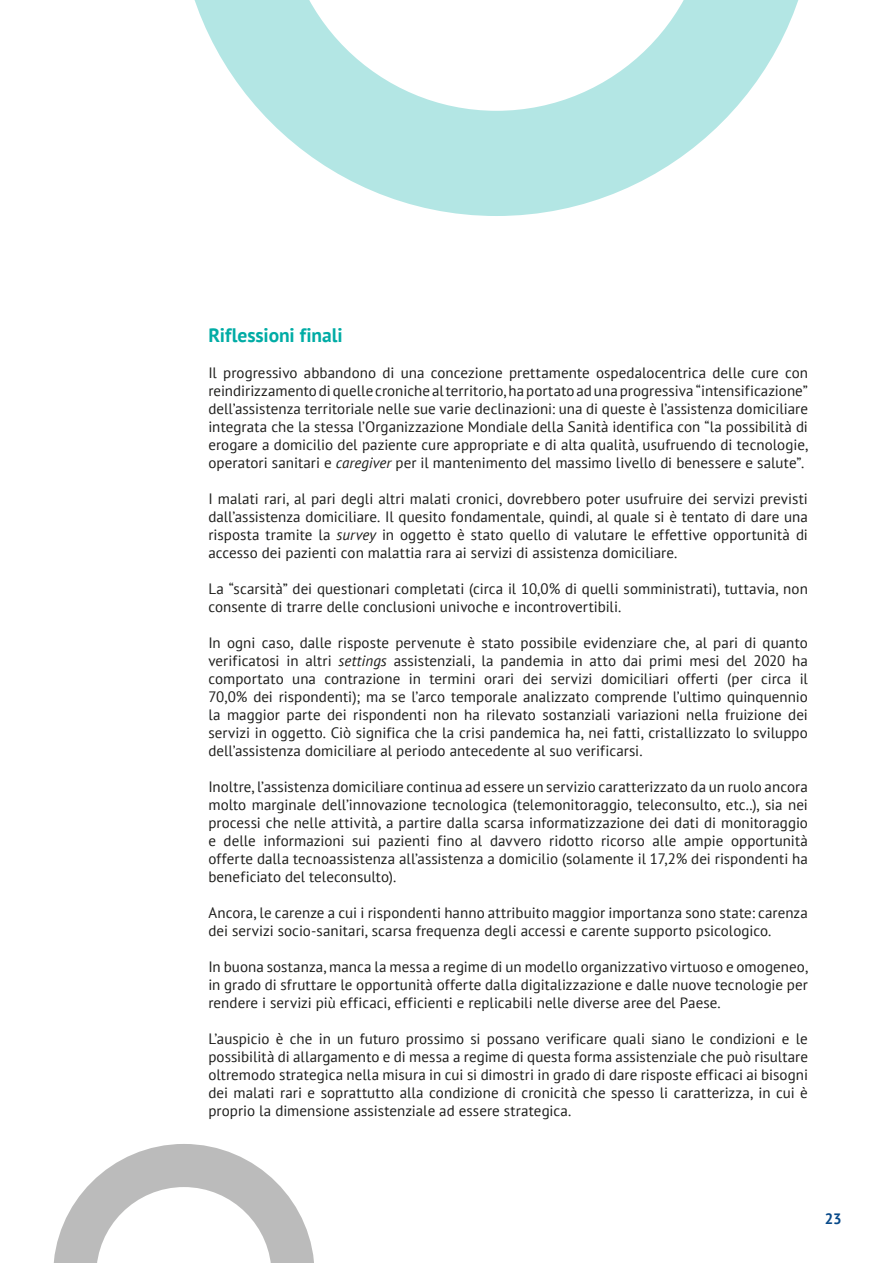
<style>
.page{position:relative;width:893px;height:1263px;background:#fff}
.page>*{position:absolute;margin:0;border:0;box-sizing:border-box;transform-origin:0 0}
.t1{font:700 19.5px "PT Sans";letter-spacing:-.005em;color:#00aca5}
.t2{font:15px/18px "PT Sans";letter-spacing:.005em;color:#1d1d1b;text-align:justify}
.t3{font:700 15px "PT Sans";color:#074989}
.s1{font-style:italic}
</style>
<div class="page">
<svg style="left:194px;top:0;width:605px;height:216px;fill:#b4e6e4"></svg>
<svg style="left:53px;top:1144px;width:261px;height:119px"></svg>
<h1 class="t1" style="left:208px;top:322px;width:136px">Riflessioni finali</h1>
<p class="t2" style="left:208px;top:363px;width:601px">Il progressivo abbandono di una concezione prettamente ospedalocentrica delle cure con reindirizzamento di quelle croniche al territorio, ha portato ad una progressiva “intensificazione” dell’assistenza territoriale nelle sue varie declinazioni: una di queste è l’assistenza domiciliare integrata che la stessa l’Organizzazione Mondiale della Sanità identifica con “la possibilità di erogare a domicilio del paziente cure appropriate e di alta qualità, usufruendo di tecnologie, operatori sanitari e <span class="s1">caregiver</span> per il mantenimento del massimo livello di benessere e salute”.</p>
<p class="t2" style="left:208px;top:489px;width:601px">I malati rari, al pari degli altri malati cronici, dovrebbero poter usufruire dei servizi previsti dall’assistenza domiciliare. Il quesito fondamentale, quindi, al quale si è tentato di dare una risposta tramite la <span class="s1">survey</span> in oggetto è stato quello di valutare le effettive opportunità di accesso dei pazienti con malattia rara ai servizi di assistenza domiciliare.</p>
<p class="t2" style="left:208px;top:579px;width:601px">La “scarsità” dei questionari completati (circa il 10,0% di quelli somministrati), tuttavia, non consente di trarre delle conclusioni univoche e incontrovertibili.</p>
<p class="t2" style="left:208px;top:633px;width:601px">In ogni caso, dalle risposte pervenute è stato possibile evidenziare che, al pari di quanto verificatosi in altri <span class="s1">settings</span> assistenziali, la pandemia in atto dai primi mesi del 2020 ha comportato una contrazione in termini orari dei servizi domiciliari offerti (per circa il 70,0% dei rispondenti); ma se l’arco temporale analizzato comprende l’ultimo quinquennio la maggior parte dei rispondenti non ha rilevato sostanziali variazioni nella fruizione dei servizi in oggetto. Ciò significa che la crisi pandemica ha, nei fatti, cristallizzato lo sviluppo dell’assistenza domiciliare al periodo antecedente al suo verificarsi.</p>
<p class="t2" style="left:208px;top:777px;width:601px">Inoltre, l’assistenza domiciliare continua ad essere un servizio caratterizzato da un ruolo ancora molto marginale dell’innovazione tecnologica (telemonitoraggio, teleconsulto, etc..), sia nei processi che nelle attività, a partire dalla scarsa informatizzazione dei dati di monitoraggio e delle informazioni sui pazienti fino al davvero ridotto ricorso alle ampie opportunità offerte dalla tecnoassistenza all’assistenza a domicilio (solamente il 17,2% dei rispondenti ha beneficiato del teleconsulto).</p>
<p class="t2" style="left:208px;top:903px;width:601px">Ancora, le carenze a cui i rispondenti hanno attribuito maggior importanza sono state: carenza dei servizi socio-sanitari, scarsa frequenza degli accessi e carente supporto psicologico.</p>
<p class="t2" style="left:208px;top:957px;width:601px">In buona sostanza, manca la messa a regime di un modello organizzativo virtuoso e omogeneo, in grado di sfruttare le opportunità offerte dalla digitalizzazione e dalle nuove tecnologie per rendere i servizi più efficaci, efficienti e replicabili nelle diverse aree del Paese.</p>
<p class="t2" style="left:208px;top:1029px;width:601px">L’auspicio è che in un futuro prossimo si possano verificare quali siano le condizioni e le possibilità di allargamento e di messa a regime di questa forma assistenziale che può risultare oltremodo strategica nella misura in cui si dimostri in grado di dare risposte efficaci ai bisogni dei malati rari e soprattutto alla condizione di cronicità che spesso li caratterizza, in cui è proprio la dimensione assistenziale ad essere strategica.</p>
<p class="t3" style="left:825px;top:1209px;width:18px">23</p>
</div>
